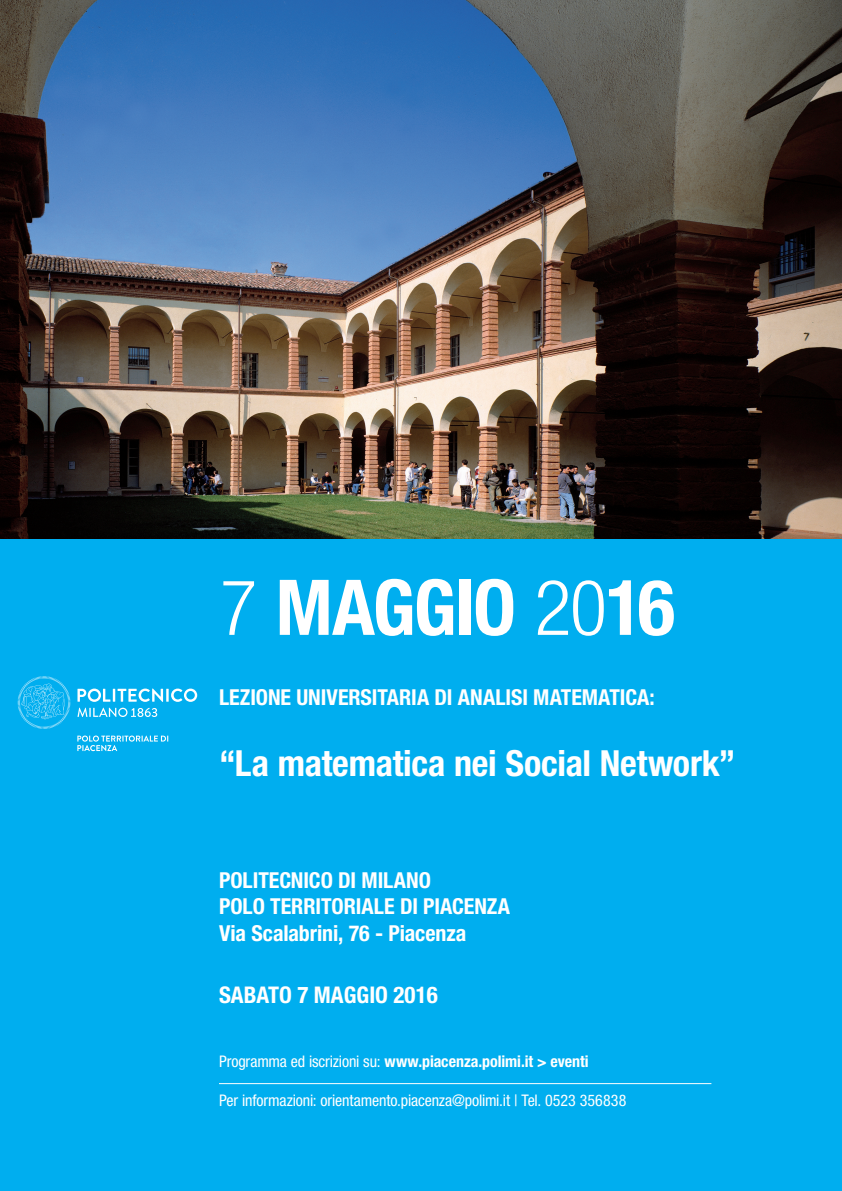
<style>
.page{position:relative;width:842px;height:1191px;background:#fff}
.page>*{position:absolute;margin:0;border:0;box-sizing:border-box;transform-origin:0 0}
.t1{font:700 condensed 77px "Helvetica Neue LT Std";letter-spacing:-.025em;color:#fff}
.t2{font:700 condensed 36px "Helvetica Neue LT Std";letter-spacing:-.005em;color:#fff}
.t3{font:700 condensed 23px "Helvetica Neue LT Std";color:#fff}
.t4{font:700 condensed 22px/26.4px "Helvetica Neue LT Std";letter-spacing:-.005em;color:#fff}
.t5{font:condensed 16px "Helvetica Neue LT Std";letter-spacing:-.01em;color:#fff}
.t6{font:700 condensed 16px "Helvetica Neue LT Std";letter-spacing:-.005em;color:#fff}
.s1{font-weight:300}
.s2{font-weight:400}
</style>
<div class="page">
<div style="left:0;top:437px;width:842px;height:754px;background:#00aeef"></div>
<img style="left:0;top:0;width:842px;height:539px">
<hr style="left:219px;top:1083px;width:492px;height:1px;background:#fff">
<svg style="left:77px;top:688px;width:120px;height:29px"></svg>
<svg style="left:18px;top:676px;width:52px;height:53px"></svg>
<svg style="left:77px;top:735px;width:91px;height:16px"></svg>
<h1 class="t1" style="left:220px;top:561px;width:456px"><span class="s1">7</span> MAGGIO <span class="s1">20</span>16</h1>
<p class="t4" style="left:219px;top:684px;width:437px">LEZIONE UNIVERSITARIA DI ANALISI MATEMATICA:</p>
<h2 class="t2" style="left:219px;top:742px;width:518px">“La matematica nei Social Network”</h2>
<p class="t4" style="left:219px;top:866px;width:293px">POLITECNICO DI MILANO<br>POLO TERRITORIALE DI PIACENZA<br>Via Scalabrini, 76 - Piacenza</p>
<p class="t3" style="left:219px;top:981px;width:220px">SABATO 7 MAGGIO 2016</p>
<p class="t6" style="left:219px;top:1051px;width:371px"><span class="s2">Programma ed iscrizioni su:</span> www.piacenza.polimi.it &gt; eventi</p>
<p class="t5" style="left:219px;top:1091px;width:409px">Per informazioni: orientamento.piacenza@polimi.it | Tel. 0523 356838</p>
</div>
